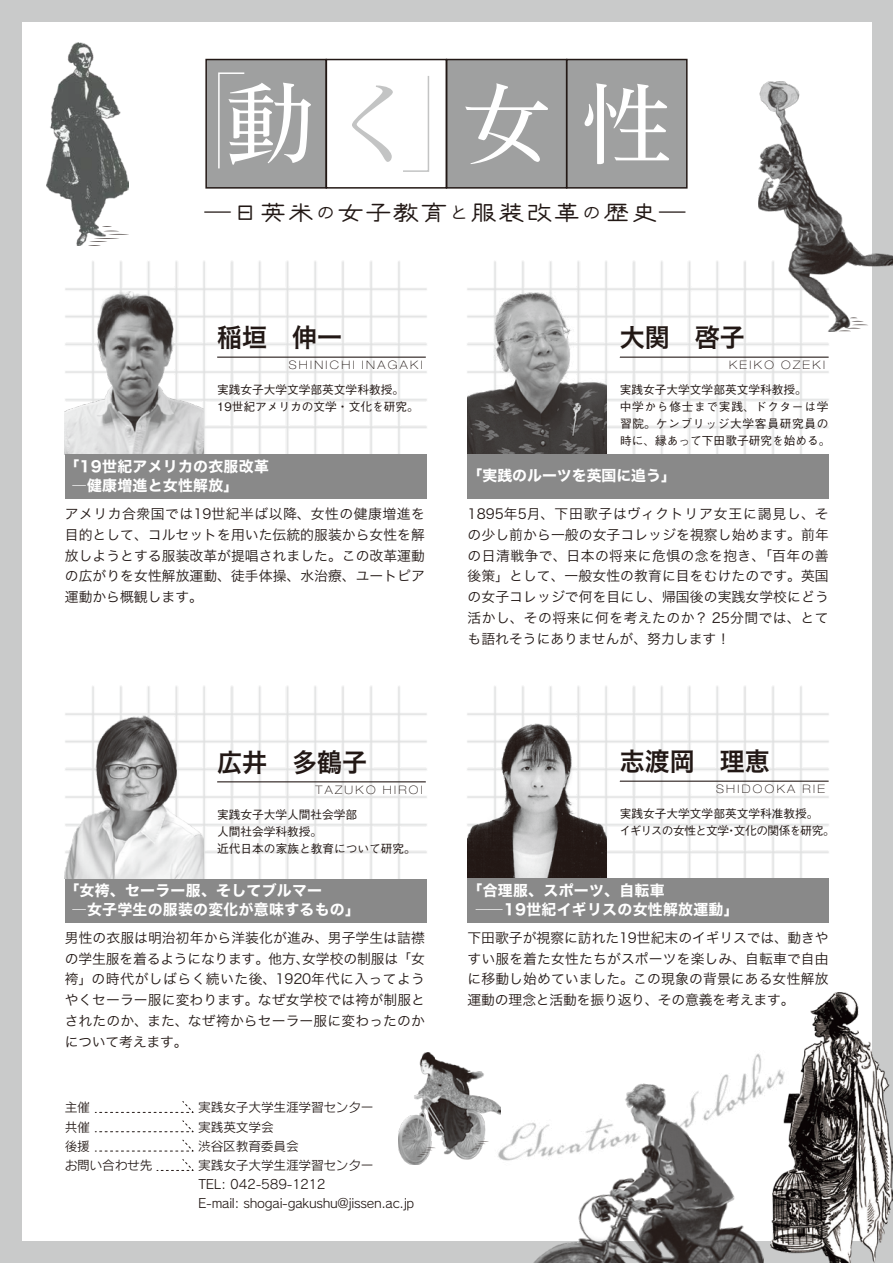
<style>
.page{position:relative;width:893px;height:1263px;background:#fff}
.page>*{position:absolute;margin:0;border:0;box-sizing:border-box;transform-origin:0 0}
.t1{font:26.4px "VDL Yota G Medium";letter-spacing:.05em;color:#221815}
.t2{font:25.5px "Hira Kaku Std W6";color:#221815}
.t3{font:14.85px/19.2px "Hira Kaku Std W7";letter-spacing:.02em;color:#fff}
.t4{font:14.85px "Hira Kaku Std W7";color:#fff}
.t5{font:13.8px/20.7px "Hira Kaku Std W3";letter-spacing:.005em;color:#221815;text-align:justify}
.t6{font:12.75px/19.2px "Rodin Cattleya Pro M";letter-spacing:-.015em;color:#221815}
.t7{font:500 11.7px/17px "Gothic BBB Pro";color:#221815}
.t8{font:500 11.7px/17px "Gothic BBB Pro";letter-spacing:.03em;color:#221815}
.t9{font:100 expanded 11.7px "Helvetica Neue";letter-spacing:.2em;color:#221815}
.t10{font:500 11.7px/17px "Gothic BBB Pro";letter-spacing:-.02em;color:#221815}
.s1{font-size:20.85px}
</style>
<div class="page">
<img style="left:426px;top:975px;width:447px;height:267px">
<img style="left:21px;top:207px;width:393px;height:301px">
<img style="left:414px;top:261px;width:459px;height:247px">
<img style="left:21px;top:632px;width:393px;height:301px">
<img style="left:414px;top:632px;width:459px;height:301px">
<div style="left:0;top:0;width:21px;height:1263px;background:#c9caca"></div>
<div style="left:873px;top:0;width:20px;height:1263px;background:#c9caca"></div>
<div style="left:0;top:0;width:893px;height:21px;background:#c9caca"></div>
<div style="left:0;top:1242px;width:893px;height:21px;background:#c9caca"></div>
<img style="left:467px;top:292px;width:139px;height:162px">
<div style="left:467px;top:454px;width:362px;height:45px;background:#898989"></div>
<img style="left:65px;top:289px;width:139px;height:165px">
<div style="left:65px;top:454px;width:361px;height:45px;background:#898989"></div>
<img style="left:467px;top:704px;width:139px;height:174px">
<div style="left:467px;top:878px;width:362px;height:45px;background:#898989"></div>
<img style="left:65px;top:716px;width:139px;height:163px">
<div style="left:65px;top:879px;width:361px;height:44px;background:#898989"></div>
<hr style="left:620px;top:357px;width:209px;height:1px;background:#221815">
<svg style="left:95px;top:1101px;width:99px;height:12px"></svg>
<svg style="left:95px;top:1120px;width:99px;height:12px"></svg>
<svg style="left:95px;top:1139px;width:99px;height:13px"></svg>
<svg style="left:157px;top:1159px;width:37px;height:12px"></svg>
<img style="left:46px;top:43px;width:83px;height:203px">
<img style="left:531px;top:1073px;width:240px;height:190px">
<img style="left:399px;top:1052px;width:102px;height:112px">
<img style="left:771px;top:992px;width:122px;height:271px">
<hr style="left:217px;top:357px;width:209px;height:1px;background:#221815">
<hr style="left:620px;top:781px;width:209px;height:1px;background:#221815">
<hr style="left:217px;top:781px;width:209px;height:1px;background:#221815">
<img style="left:758px;top:82px;width:135px;height:249px">
<div style="left:446px;top:59px;width:121px;height:130px;background:#9fa0a0;border:2px solid #221815"></div>
<svg style="left:465px;top:83px;width:83px;height:81px"></svg>
<div style="left:566px;top:59px;width:122px;height:130px;background:#9fa0a0;border:2px solid #221815"></div>
<svg style="left:585px;top:83px;width:84px;height:81px"></svg>
<div style="left:205px;top:59px;width:122px;height:130px;background:#9fa0a0;border:2px solid #221815"></div>
<svg style="left:218px;top:72px;width:93px;height:97px"></svg>
<div style="left:326px;top:59px;width:121px;height:130px;border:2px solid #221815"></div>
<svg style="left:352px;top:85px;width:41px;height:77px"></svg>
<svg style="left:403px;top:76px;width:27px;height:96px"></svg>
<svg style="left:88px;top:226px;width:41px;height:20px"></svg>
<svg style="left:839px;top:317px;width:29px;height:14px"></svg>
<svg style="left:417px;top:1147px;width:19px;height:10px"></svg>
<svg style="left:470px;top:1141px;width:19px;height:10px"></svg>
<h1 class="t1" style="left:204px;top:199px;width:483px">―日英米<span class="s1">の</span>女子教育<span class="s1">と</span>服装改革<span class="s1">の</span>歴史―</h1>
<h2 class="t2" style="left:217px;top:318px;width:126px">稲垣　伸一</h2>
<p class="t7" style="left:217px;top:380px;width:203px">実践女子大学文学部英文学科教授。<br>19世紀アメリカの文学・文化を研究。</p>
<p class="t9" style="left:289px;top:358px;width:136px">SHINICHI INAGAKI</p>
<p class="t3" style="left:72px;top:458px;width:199px;text-indent:-7px">「19世紀アメリカの衣服改革―健康増進と女性解放」</p>
<p class="t5" style="left:65px;top:504px;width:362px">アメリカ合衆国では19世紀半ば以降、女性の健康増進を目的として、コルセットを用いた伝統的服装から女性を解放しようとする服装改革が提唱されました。この改革運動の広がりを女性解放運動、徒手体操、水治療、ユートピア運動から概観します。</p>
<h2 class="t2" style="left:217px;top:742px;width:151px">広井　多鶴子</h2>
<p class="t7" style="left:217px;top:804px;width:200px">実践女子大学人間社会学部<br>人間社会学科教授。<br>近代日本の家族と教育について研究。</p>
<p class="t9" style="left:315px;top:783px;width:109px">TAZUKO HIROI</p>
<p class="t3" style="left:72px;top:882px;width:290px;text-indent:-7px">「女袴、セーラー服、そしてブルマー<br>―女子学生の服装の変化が意味するもの」</p>
<p class="t5" style="left:65px;top:927px;width:362px">男性の衣服は明治初年から洋装化が進み、男子学生は詰襟の学生服を着るようになります。他方、女学校の制服は「女袴」の時代がしばらく続いた後、1920年代に入ってようやくセーラー服に変わります。なぜ女学校では袴が制服とされたのか、また、なぜ袴からセーラー服に変わったのかについて考えます。　</p>
<p class="t6" style="left:65px;top:1097px;width:27px">主催</p>
<p class="t6" style="left:198px;top:1097px;width:177px">実践女子大学生涯学習センター</p>
<p class="t6" style="left:65px;top:1117px;width:27px">共催</p>
<p class="t6" style="left:198px;top:1117px;width:77px">実践英文学会</p>
<p class="t6" style="left:65px;top:1136px;width:27px">後援</p>
<p class="t6" style="left:198px;top:1136px;width:102px">渋谷区教育委員会</p>
<p class="t6" style="left:65px;top:1155px;width:89px">お問い合わせ先</p>
<p class="t6" style="left:198px;top:1155px;width:218px">実践女子大学生涯学習センター　　<br>TEL: 042-589-1212<br>E-mail: shogai-gakushu@jissen.ac.jp</p>
<h2 class="t2" style="left:620px;top:318px;width:126px">大関　啓子</h2>
<p class="t8" style="left:620px;top:380px;width:212px">実践女子大学文学部英文学科教授。<br>中学から修士まで実践、ドクターは学習院。ケンブリッジ大学客員研究員の時に、縁あって下田歌子研究を始める。</p>
<p class="t9" style="left:729px;top:358px;width:97px">KEIKO OZEKI</p>
<p class="t4" style="left:468px;top:464px;width:210px">「実践のルーツを英国に追う」</p>
<p class="t5" style="left:468px;top:504px;width:363px">1895年5月、下田歌子はヴィクトリア女王に謁見し、その少し前から一般の女子コレッジを視察し始めます。前年の日清戦争で、日本の将来に危惧の念を抱き、「百年の善後策」として、一般女性の教育に目をむけたのです。英国の女子コレッジで何を目にし、帰国後の実践女学校にどう活かし、その将来に何を考えたのか？ 25分間では、とても語れそうにありませんが、努力します！</p>
<h2 class="t2" style="left:620px;top:742px;width:151px">志渡岡　理恵</h2>
<p class="t10" style="left:619px;top:804px;width:217px">実践女子大学文学部英文学科准教授。<br>イギリスの女性と文学・文化の関係を研究。</p>
<p class="t9" style="left:716px;top:782px;width:110px">SHIDOOKA RIE</p>
<p class="t3" style="left:475px;top:882px;width:265px;text-indent:-7px">「合理服、スポーツ、自転車<br>――19世紀イギリスの女性解放運動」</p>
<p class="t5" style="left:467px;top:927px;width:363px">下田歌子が視察に訪れた19世紀末のイギリスでは、動きやすい服を着た女性たちがスポーツを楽しみ、自転車で自由に移動し始めていました。この現象の背景にある女性解放運動の理念と活動を振り返り、その意義を考えます。</p>
</div>
